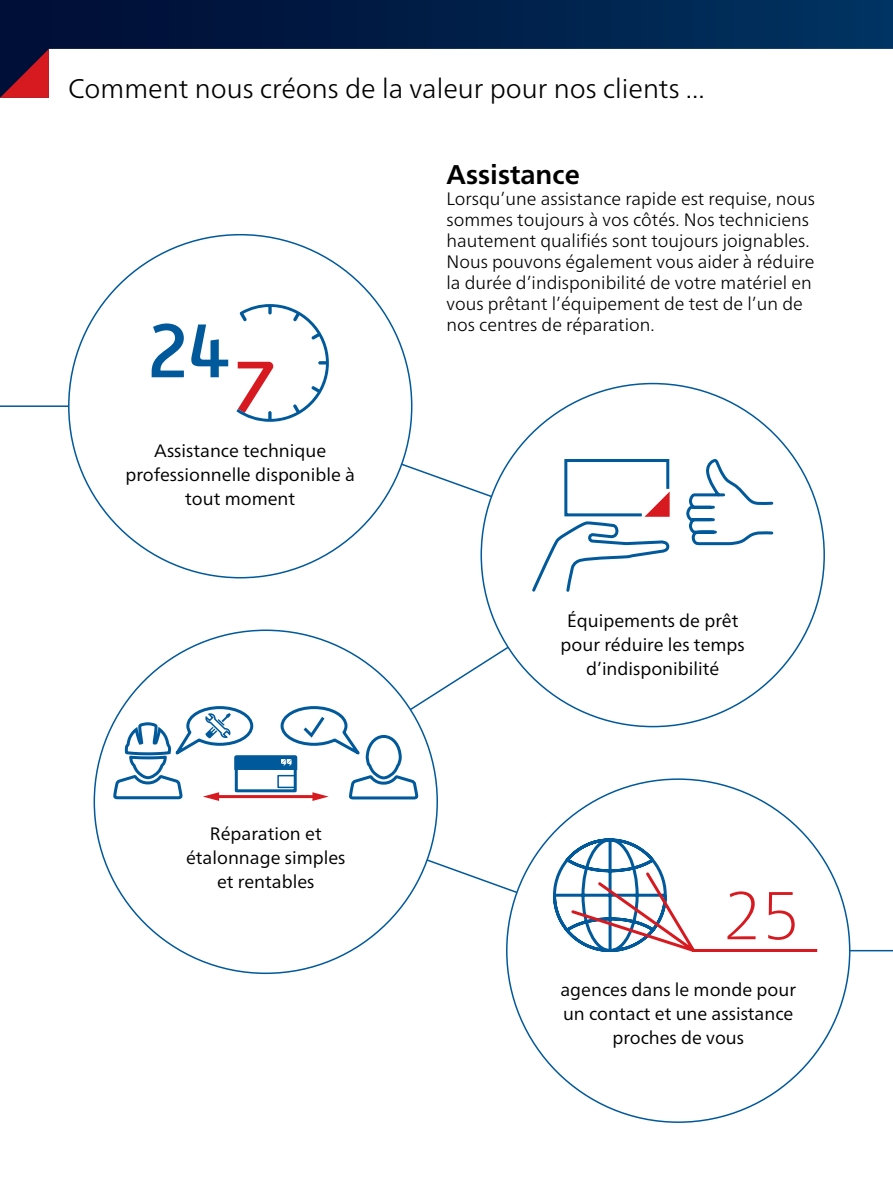
<style>
.page{position:relative;width:893px;height:1191px;background:#fff}
.page>*{position:absolute;margin:0;border:0;box-sizing:border-box;transform-origin:0 0}
.t1{font:100 67.5px "Frutiger Neue LTW1 G";color:#d71920}
.t2{font:300 27px "Frutiger Neue LTW1 G";color:#000}
.t3{font:700 27px "Frutiger Neue LTW1 G";color:#000}
.t4{font:300 18px/21px "Frutiger Neue LTW1 G";color:#000}
.t5{font:18px/24px "Frutiger Neue LTW1 G";color:#000;text-align:center}
</style>
<div class="page">
<hr style="left:0;top:405px;width:69px;height:2px;background:#00599a">
<hr style="left:824px;top:950px;width:69px;height:1px;background:#00599a">
<svg style="left:264px;top:556px;width:391px;height:244px"></svg>
<svg style="left:349px;top:800px;width:246px;height:152px"></svg>
<svg style="left:325px;top:404px;width:244px;height:152px"></svg>
<div style="left:507px;top:779px;width:343px;height:343px;background:#fff;border-radius:50%"></div>
<div style="left:94px;top:630px;width:343px;height:343px;background:#fff;border-radius:50%"></div>
<div style="left:481px;top:383px;width:343px;height:343px;background:#fff;border-radius:50%"></div>
<div style="left:69px;top:235px;width:343px;height:343px;background:#fff;border-radius:50%"></div>
<svg style="left:0;top:0;width:893px;height:49px;background:#001f49"></svg>
<svg style="left:0;top:49px;width:49px;height:49px;background:#6b142c"></svg>
<svg style="left:236px;top:304px;width:93px;height:118px"></svg>
<svg style="left:152px;top:323px;width:32px;height:54px"></svg>
<svg style="left:191px;top:324px;width:37px;height:53px"></svg>
<svg style="left:532px;top:459px;width:241px;height:133px"></svg>
<svg style="left:113px;top:706px;width:305px;height:95px"></svg>
<hr style="left:695px;top:949px;width:121px;height:3px;background:#d71920">
<svg style="left:553px;top:838px;width:142px;height:114px"></svg>
<p class="t2" style="left:68px;top:72px;width:638px">Comment nous créons de la valeur pour nos clients ...</p>
<p class="t5" style="left:125px;top:438px;width:231px">Assistance technique professionnelle disponible à tout moment</p>
<p class="t5" style="left:186px;top:821px;width:161px">Réparation et étalonnage simples et rentables</p>
<p class="t3" style="left:446px;top:159px;width:135px">Assistance</p>
<p class="t4" style="left:446px;top:188px;width:370px">Lorsqu’une assistance rapide est requise, nous sommes toujours à vos côtés. Nos techniciens hautement qualifiés sont toujours joignables.<br>Nous pouvons également vous aider à réduire la durée d’indisponibilité de votre matériel en vous prêtant l’équipement de test de l’un de nos centres de réparation.</p>
<p class="t5" style="left:561px;top:609px;width:186px">Équipements de prêt pour réduire les temps d’indisponibilité</p>
<p class="t1" style="left:723px;top:866px;width:78px">25</p>
<p class="t5" style="left:560px;top:978px;width:237px">agences dans le monde pour un contact et une assistance proches de vous</p>
</div>
